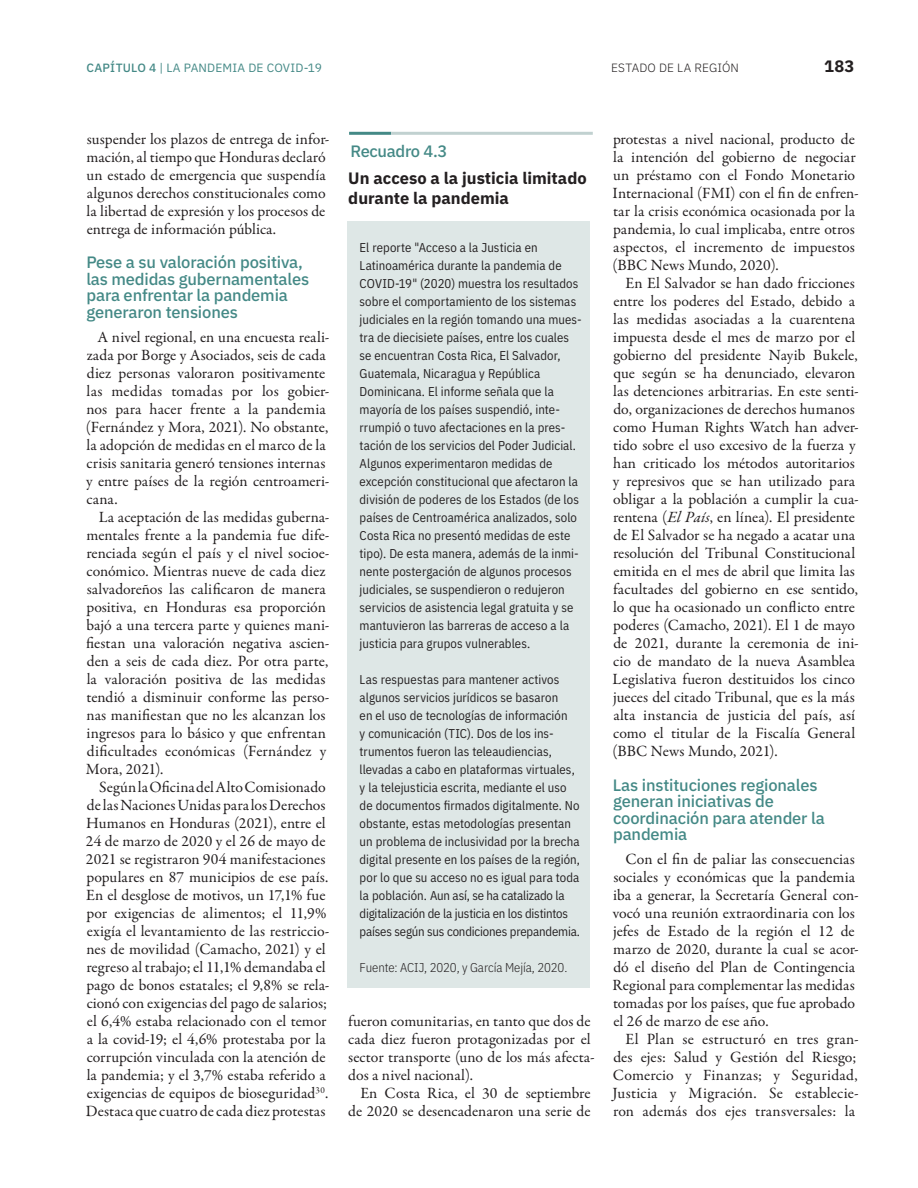
<style>
.page{position:relative;width:918px;height:1188px;background:#fff}
.page>*{position:absolute;margin:0;border:0;box-sizing:border-box;transform-origin:0 0}
.t1{font:500 16.5px/16.5px "IBM Plex Sans";letter-spacing:-.01em;color:#448986}
.t2{font:700 16.5px/19.5px "IBM Plex Sans";color:#231f20}
.t3{font:15.75px/18px "Garamond Premr Pro";color:#231f20}
.t4{font:12.75px/18px "IBM Plex Sans Cond";letter-spacing:.005em;color:#231f20}
.t5{font:300 12.75px "IBM Plex Sans Cond";letter-spacing:-.01em;color:#231f20}
.t6{font:12px "IBM Plex Sans";letter-spacing:.015em;color:#448986}
.t7{font:300 12px "IBM Plex Sans";letter-spacing:.015em;color:#231f20}
.s1{font-weight:500}
.s2{font-style:italic}
</style>
<div class="page">
<div style="left:348px;top:221px;width:242px;height:767px;background:#dee7e6"></div>
<hr style="left:349px;top:132px;width:42px;height:3px;background:#448986">
<hr style="left:391px;top:132px;width:202px;height:3px;background:#c1d1d0">
<p class="t6" style="left:87px;top:59px;width:237px"><span class="s1">CAPÍTULO 4</span> | LA PANDEMIA DE COVID-19</p>
<p class="t7" style="left:611px;top:59px;width:129px">ESTADO DE LA REGIÓN</p>
<p class="t2" style="left:824px;top:55px;width:32px">183</p>
<p class="t3" style="left:87px;top:130px;width:244px">suspender los plazos de entrega de infor&shy;mación, al tiempo que Honduras declaró un estado de emergencia que suspendía algunos derechos constitucionales como la libertad de expresión y los procesos de entrega de información pública.</p>
<p class="t1" style="left:86px;top:253px;width:224px">Pese a su valoración positiva, las medidas gubernamentales para enfrentar la pandemia generaron tensiones</p>
<p class="t3" style="left:86px;top:328px;width:245px;text-indent:12px">A nivel regional, en una encuesta reali&shy;zada por Borge y Asociados, seis de cada diez personas valoraron positivamente las medidas tomadas por los gobier&shy;nos para hacer frente a la pandemia (Fernández y Mora, 2021). No obstante, la adopción de medidas en el marco de la crisis sanitaria generó tensiones internas y entre países de la región centroameri&shy;cana.</p>
<p class="t3" style="left:86px;top:508px;width:245px;text-indent:13px">La aceptación de las medidas guberna&shy;mentales frente a la pandemia fue dife&shy;renciada según el país y el nivel socioe&shy;conómico. Mientras nueve de cada diez salvadoreños las calificaron de manera positiva, en Honduras esa proporción bajó a una tercera parte y quienes mani&shy;fiestan una valoración negativa ascien&shy;den a seis de cada diez. Por otra parte, la valoración positiva de las medidas tendió a disminuir conforme las perso&shy;nas manifiestan que no les alcanzan los ingresos para lo básico y que enfrentan dificultades económicas (Fernández y Mora, 2021).</p>
<p class="t3" style="left:86px;top:778px;width:245px;text-align:center">Según la Oficina del Alto Comisionado de las Naciones Unidas para los Derechos Humanos en Honduras (2021), entre el 24 de marzo de 2020 y el 26 de mayo de 2021 se registraron 904 manifestaciones populares en 87 municipios de ese país.<br>En el desglose de motivos, un 17,1% fue por exigencias de alimentos; el 11,9% exigía el levantamiento de las restriccio&shy;nes de movilidad (Camacho, 2021) y el regreso al trabajo; el 11,1% demandaba el pago de bonos estatales; el 9,8% se rela&shy;cionó con exigencias del pago de salarios; el 6,4% estaba relacionado con el temor a la covid-19; el 4,6% protestaba por la corrupción vinculada con la atención de la pandemia; y el 3,7% estaba referido a exigencias de equipos de bioseguridad<sup>30</sup>.<br>Destaca que cuatro de cada diez protestas</p>
<p class="t1" style="left:350px;top:141px;width:98px">Recuadro 4.3</p>
<p class="t2" style="left:348px;top:167px;width:240px">Un acceso a la justicia limitado durante la pandemia</p>
<p class="t4" style="left:360px;top:237px;width:224px">El reporte "Acceso a la Justicia en Latinoamérica durante la pandemia de COVID-19" (2020) muestra los resultados sobre el comportamiento de los sistemas judiciales en la región tomando una mues&shy;tra de diecisiete países, entre los cuales se encuentran Costa Rica, El Salvador, Guatemala, Nicaragua y República Dominicana. El informe señala que la mayoría de los países suspendió, inte&shy;rrumpió o tuvo afectaciones en la pres&shy;tación de los servicios del Poder Judicial.<br>Algunos experimentaron medidas de excepción constitucional que afectaron la división de poderes de los Estados (de los países de Centroamérica analizados, solo Costa Rica no presentó medidas de este tipo). De esta manera, además de la inmi&shy;nente postergación de algunos procesos judiciales, se suspendieron o redujeron servicios de asistencia legal gratuita y se mantuvieron las barreras de acceso a la justicia para grupos vulnerables.</p>
<p class="t4" style="left:360px;top:669px;width:222px">Las respuestas para mantener activos algunos servicios jurídicos se basaron<br>en el uso de tecnologías de información<br>y comunicación (TIC). Dos de los ins&shy;trumentos fueron las teleaudiencias, llevadas a cabo en plataformas virtuales, y la telejusticia escrita, mediante el uso de documentos firmados digitalmente. No obstante, estas metodologías presentan un problema de inclusividad por la brecha digital presente en los países de la región, por lo que su acceso no es igual para toda la población. Aun así, se ha catalizado la digitalización de la justicia en los distintos países según sus condiciones prepandemia.</p>
<p class="t5" style="left:360px;top:958px;width:209px">Fuente: ACIJ, 2020, y García Mejía, 2020.</p>
<p class="t3" style="left:348px;top:1012px;width:248px">fueron comunitarias, en tanto que dos de cada diez fueron protagonizadas por el sector transporte (uno de los más afecta&shy;dos a nivel nacional).</p>
<p class="t3" style="left:348px;top:1084px;width:244px;text-align:right">En Costa Rica, el 30 de septiembre de 2020 se desencadenaron una serie de</p>
<p class="t3" style="left:612px;top:130px;width:248px">protestas a nivel nacional, producto de la intención del gobierno de negociar un préstamo con el Fondo Monetario Internacional (FMI) con el fin de enfren&shy;tar la crisis económica ocasionada por la pandemia, lo cual implicaba, entre otros aspectos, el incremento de impuestos (BBC News Mundo, 2020).</p>
<p class="t3" style="left:612px;top:274px;width:248px;text-indent:13px">En El Salvador se han dado fricciones entre los poderes del Estado, debido a las medidas asociadas a la cuarentena impuesta desde el mes de marzo por el gobierno del presidente Nayib Bukele, que según se ha denunciado, elevaron las detenciones arbitrarias. En este senti&shy;do, organizaciones de derechos humanos como Human Rights Watch han adver&shy;tido sobre el uso excesivo de la fuerza y han criticado los métodos autoritarios y represivos que se han utilizado para obligar a la población a cumplir la cua&shy;rentena (<span class="s2">El País</span>, en línea). El presidente de El Salvador se ha negado a acatar una resolución del Tribunal Constitucional emitida en el mes de abril que limita las facultades del gobierno en ese sentido, lo que ha ocasionado un conflicto entre poderes (Camacho, 2021). El 1 de mayo de 2021, durante la ceremonia de ini&shy;cio de mandato de la nueva Asamblea Legislativa fueron destituidos los cinco jueces del citado Tribunal, que es la más alta instancia de justicia del país, así como el titular de la Fiscalía General (BBC News Mundo, 2021).</p>
<p class="t1" style="left:613px;top:775px;width:213px">Las instituciones regionales generan iniciativas de coordinación para atender la pandemia</p>
<p class="t3" style="left:613px;top:850px;width:248px;text-indent:13px">Con el fin de paliar las consecuencias sociales y económicas que la pandemia iba a generar, la Secretaría General con&shy;vocó una reunión extraordinaria con los jefes de Estado de la región el 12 de marzo de 2020, durante la cual se acor&shy;dó el diseño del Plan de Contingencia Regional para complementar las medidas tomadas por los países, que fue aprobado el 26 de marzo de ese año.</p>
<p class="t3" style="left:612px;top:1030px;width:248px;text-indent:13px">El Plan se estructuró en tres gran&shy;des ejes: Salud y Gestión del Riesgo; Comercio y Finanzas; y Seguridad, Justicia y Migración. Se establecie&shy;ron además dos ejes transversales: la</p>
</div>
